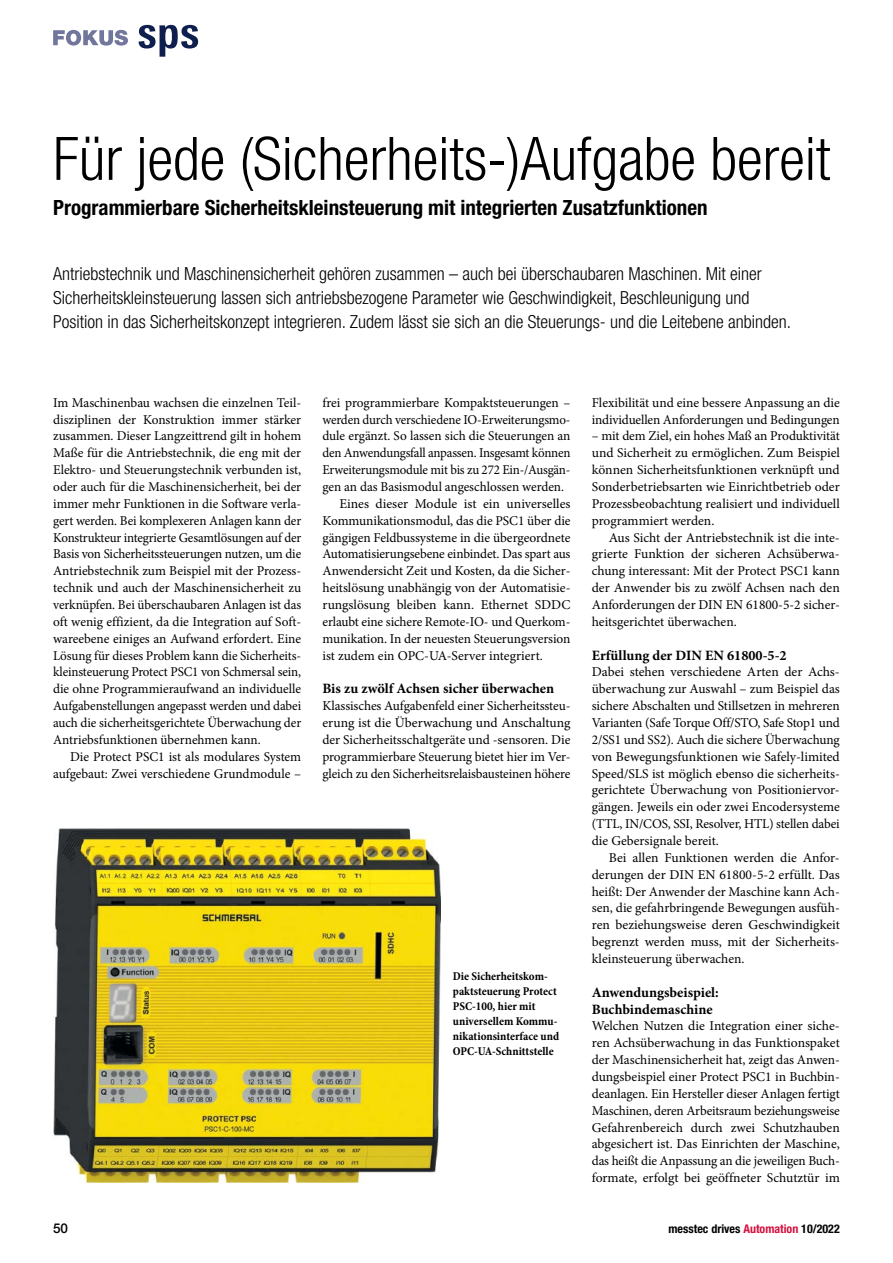
<style>
.page{position:relative;width:893px;height:1263px;background:#fff}
.page>*{position:absolute;margin:0;border:0;box-sizing:border-box;transform-origin:0 0}
.t1{font:300 condensed 60px "Helvetica Neue LT Std";color:#000}
.t2{font:700 condensed 21px "Helvetica Neue LT Std";color:#000}
.t3{font:300 condensed 18px/24px "Helvetica Neue LT Std";color:#000}
.t4{font:700 14.25px/16.8px "Minion Pro";color:#000}
.t5{font:13.5px/16.8px "Minion Pro";letter-spacing:-.005em;color:#000;text-align:justify}
.t6{font:13.5px "Minion Pro";letter-spacing:-.005em;color:#000;scale:.96 1}
.t7{font:500 13.5px "Helvetica Neue LT Std";color:#000}
.t8{font:700 condensed 12px/15px "Minion Pro";color:#000}
.t9{font:700 condensed 12px "Helvetica Neue LT Std";color:#000}
.s1{color:#d4103e}
</style>
<div class="page">
<img style="left:53px;top:828px;width:388px;height:354px">
<svg style="left:53px;top:30px;width:75px;height:16px"></svg>
<svg style="left:139px;top:25px;width:59px;height:32px"></svg>
<h1 class="t1" style="left:53px;top:124px;width:779px">Für jede (Sicherheits-)Aufgabe bereit</h1>
<h2 class="t2" style="left:53px;top:195px;width:656px">Programmierbare Sicherheitskleinsteuerung mit integrierten Zusatzfunktionen</h2>
<p class="t3" style="left:53px;top:261px;width:739px">Antriebstechnik und Maschinensicherheit gehören zusammen – auch bei überschaubaren Maschinen. Mit einer<br>Sicherheitskleinsteuerung lassen sich antriebsbezogene Parameter wie Geschwindigkeit, Beschleunigung und<br>Position in das Sicherheitskonzept integrieren. Zudem lässt sie sich an die Steuerungs- und die Leitebene anbinden.</p>
<p class="t5" style="left:53px;top:394px;width:250px">Im Maschinenbau wachsen die einzelnen Teil&shy;disziplinen der Konstruktion immer stärker zusammen. Dieser Langzeittrend gilt in hohem Maße für die Antriebstechnik, die eng mit der Elektro- und Steuerungstechnik verbunden ist, oder auch für die Maschinensicherheit, bei der immer mehr Funktionen in die Software verla&shy;gert werden. Bei komplexeren Anlagen kann der Konstrukteur integrierte Gesamtlösungen auf der Basis von Sicherheitssteuerungen nutzen, um die Antriebstechnik zum Beispiel mit der Prozess&shy;technik und auch der Maschinensicherheit zu verknüpfen. Bei überschaubaren Anlagen ist das oft wenig effizient, da die Integration auf Soft&shy;wareebene einiges an Aufwand erfordert. Eine Lösung für dieses Problem kann die Sicherheits&shy;kleinsteuerung Protect PSC1 von Schmersal sein, die ohne Programmieraufwand an individuelle Aufgabenstellungen angepasst werden und dabei auch die sicherheitsgerichtete Überwachung der Antriebsfunktionen übernehmen kann.</p>
<p class="t5" style="left:53px;top:748px;width:250px;text-align:right">Die Protect PSC1 ist als modulares System aufgebaut: Zwei verschiedene Grundmodule –</p>
<p class="t5" style="left:322px;top:394px;width:250px">frei programmierbare Kompaktsteuerungen –</p>
<p class="t6" style="left:322px;top:410px;width:260px">werden durch verschiedene IO-Erweiterungsmo-</p>
<p class="t5" style="left:322px;top:428px;width:250px">dule ergänzt. So lassen sich die Steuerungen an</p>
<p class="t6" style="left:322px;top:444px;width:260px">den Anwendungsfall anpassen. Insgesamt können</p>
<p class="t6" style="left:322px;top:461px;width:260px">Erweiterungsmodule mit bis zu 272 Ein-/Ausgän-</p>
<p class="t5" style="left:322px;top:478px;width:243px">gen an das Basismodul angeschlossen werden.</p>
<p class="t5" style="left:339px;top:495px;width:233px">Eines dieser Module ist ein universelles</p>
<p class="t5" style="left:322px;top:512px;width:250px">Kommunikationsmodul, das die PSC1 über die</p>
<p class="t5" style="left:322px;top:529px;width:250px">gängigen Feldbussysteme in die übergeordnete</p>
<p class="t5" style="left:322px;top:546px;width:250px">Automatisierungsebene einbindet. Das spart aus</p>
<p class="t5" style="left:322px;top:563px;width:250px">Anwendersicht Zeit und Kosten, da die Sicher-</p>
<p class="t5" style="left:322px;top:579px;width:250px">heitslösung unabhängig von der Automatisie-</p>
<p class="t5" style="left:322px;top:596px;width:250px">rungslösung bleiben kann. Ethernet SDDC</p>
<p class="t5" style="left:322px;top:613px;width:250px">erlaubt eine sichere Remote-IO- und Querkom-</p>
<p class="t5" style="left:322px;top:630px;width:249px">munikation. In der neuesten Steuerungsversion</p>
<p class="t5" style="left:322px;top:647px;width:222px">ist zudem ein OPC-UA-Server integriert.</p>
<p class="t4" style="left:322px;top:680px;width:233px">Bis zu zwölf Achsen sicher überwachen</p>
<p class="t5" style="left:322px;top:697px;width:250px">Klassisches Aufgabenfeld einer Sicherheitssteu&shy;erung ist die Überwachung und Anschaltung der Sicherheitsschaltgeräte und -sensoren. Die programmierbare Steuerung bietet hier im Ver&shy;gleich zu den Sicherheitsrelaisbausteinen höhere</p>
<p class="t8" style="left:453px;top:969px;width:108px">Die Sicherheitskom&shy;paktsteuerung Protect<br>PSC-100, hier mit universellem Kommu&shy;nikationsinterface und<br>OPC-UA-Schnittstelle</p>
<p class="t5" style="left:592px;top:394px;width:250px">Flexibilität und eine bessere Anpassung an die individuellen Anforderungen und Bedingungen</p>
<p class="t5" style="left:592px;top:428px;width:250px">– mit dem Ziel, ein hohes Maß an Produktivität und Sicherheit zu ermöglichen. Zum Beispiel können Sicherheitsfunktionen verknüpft und Sonderbetriebsarten wie Einrichtbetrieb oder Prozessbeobachtung realisiert und individuell programmiert werden.</p>
<p class="t5" style="left:592px;top:529px;width:250px;text-indent:17px">Aus Sicht der Antriebstechnik ist die inte&shy;grierte Funktion der sicheren Achsüberwa&shy;chung interessant: Mit der Protect PSC1 kann der Anwender bis zu zwölf Achsen nach den Anforderungen der DIN EN 61800-5-2 sicher&shy;heitsgerichtet überwachen.</p>
<p class="t4" style="left:592px;top:646px;width:196px">Erfüllung der DIN EN 61800-5-2</p>
<p class="t5" style="left:592px;top:664px;width:250px">Dabei stehen verschiedene Arten der Achs&shy;überwachung zur Auswahl – zum Beispiel das sichere Abschalten und Stillsetzen in mehreren Varianten (Safe Torque Off/STO, Safe Stop1 und 2/SS1 und SS2). Auch die sichere Überwachung von Bewegungsfunktionen wie Safely-limited Speed/SLS ist möglich ebenso die sicherheits&shy;gerichtete Überwachung von Positioniervor&shy;gängen. Jeweils ein oder zwei Encodersysteme (TTL, IN/COS, SSI, Resolver, HTL) stellen dabei die Gebersignale bereit.</p>
<p class="t5" style="left:592px;top:849px;width:250px;text-indent:17px">Bei allen Funktionen werden die Anfor&shy;derungen der DIN EN 61800-5-2 erfüllt. Das heißt: Der Anwender der Maschine kann Ach&shy;sen, die gefahrbringende Bewegungen ausfüh&shy;ren beziehungsweise deren Geschwindigkeit begrenzt werden muss, mit der Sicherheits&shy;kleinsteuerung überwachen.</p>
<p class="t4" style="left:592px;top:984px;width:128px">Anwendungsbeispiel:<br>Buchbindemaschine</p>
<p class="t5" style="left:592px;top:1018px;width:250px">Welchen Nutzen die Integration einer siche&shy;ren Achsüberwachung in das Funktionspaket der Maschinensicherheit hat, zeigt das Anwen&shy;dungsbeispiel einer Protect PSC1 in Buchbin&shy;deanlagen. Ein Hersteller dieser Anlagen fertigt Maschinen, deren Arbeitsraum beziehungsweise Gefahrenbereich durch zwei Schutzhauben abgesichert ist. Das Einrichten der Maschine, das heißt die Anpassung an die jeweiligen Buch&shy;formate, erfolgt bei geöffneter Schutztür im</p>
<p class="t7" style="left:53px;top:1220px;width:17px">50</p>
<p class="t9" style="left:668px;top:1221px;width:173px">messtec drives <span class="s1">Automation</span> 10/2022</p>
</div>
